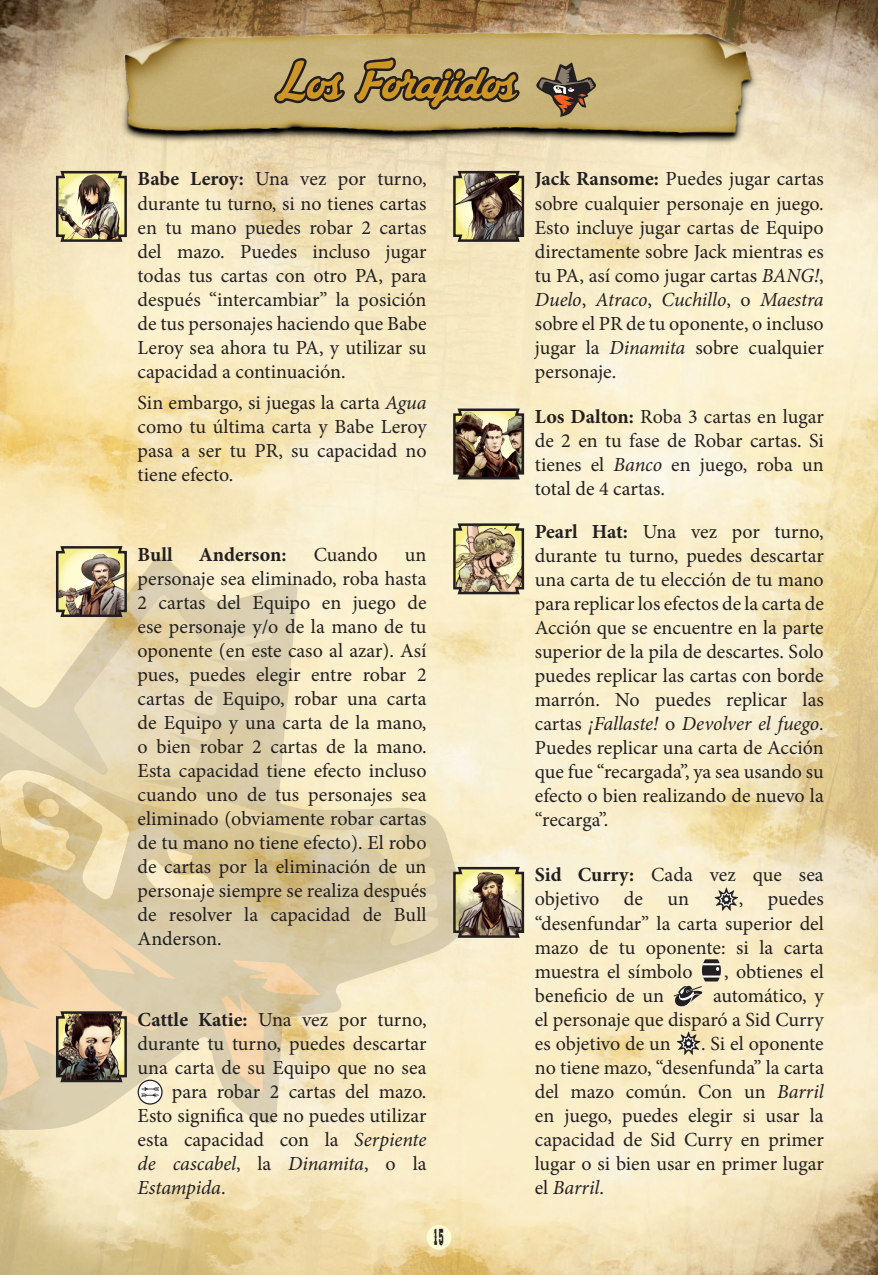
<style>
.page{position:relative;width:878px;height:1275px;background:#fff}
.page>*{position:absolute;margin:0;border:0;box-sizing:border-box;transform-origin:0 0}
.t1{font:57.5px "Mastoc Personal Use Only";color:#ce9725}
.t2{font:22.5px "Saloon After";color:#231f20}
.t3{font:20px/24px "Minion Pro";color:#231f20;text-align:justify}
.t4{font:italic 20px "Minion Pro";letter-spacing:-.01em;color:#231f20}
.t5{font:700 20px "Minion Pro";color:#231f20}
.s1{font-weight:700}
.s2{font-style:italic}
.s3{font-style:normal}
</style>
<div class="page">
<img style="left:0;top:0;width:877px;height:1274px">
<img style="left:103px;top:24px;width:672px;height:121px">
<svg style="left:0;top:555px;width:470px;height:578px;background:#f3e7c4"></svg>
<svg style="left:0;top:594px;width:438px;height:352px;background:#e9ddb9"></svg>
<svg style="left:270px;top:13px;width:253px;height:101px;background:#9a855b"></svg>
<svg style="left:536px;top:62px;width:60px;height:55px;background:#937d5a"></svg>
<img style="left:55px;top:170px;width:73px;height:73px">
<img style="left:55px;top:544px;width:73px;height:74px">
<svg style="left:0;top:770px;width:320px;height:332px;background:#ddc9a0"></svg>
<div style="left:138px;top:1079px;width:24px;height:25px;border:1px solid #231f20;border-radius:50%"></div>
<img style="left:452px;top:170px;width:73px;height:73px">
<img style="left:452px;top:407px;width:73px;height:73px">
<img style="left:452px;top:522px;width:73px;height:73px">
<img style="left:452px;top:865px;width:73px;height:73px">
<svg style="left:714px;top:887px;width:24px;height:23px"></svg>
<svg style="left:673px;top:959px;width:47px;height:47px;background:#c4baa1"></svg>
<svg style="left:676px;top:1031px;width:24px;height:23px"></svg>
<div style="left:426px;top:1224px;width:25px;height:25px;background:#fffbd3;border-radius:50%"></div>
<h1 class="t1" style="left:276px;top:47px;width:242px">Los Forajidos</h1>
<p class="t3" style="left:138px;top:167px;width:290px"><span class="s1">Babe Leroy:</span> Una vez por turno, durante tu turno, si no tienes cartas en tu mano puedes robar 2 cartas del mazo. Puedes incluso jugar todas tus cartas con otro PA, para después “intercambiar” la posición de tus personajes haciendo que Babe Leroy sea ahora tu PA, y utilizar su capacidad a continuación.</p>
<p class="t3" style="left:138px;top:390px;width:290px">Sin embargo, si juegas la carta <span class="s2">Agua </span>como tu última carta y Babe Leroy pasa a ser tu PR, su capacidad no tiene efecto.</p>
<p class="t5" style="left:138px;top:540px;width:37px">Bull</p>
<p class="t5" style="left:199px;top:540px;width:89px">Anderson:</p>
<p class="t3" style="left:313px;top:542px;width:65px">Cuando</p>
<p class="t3" style="left:138px;top:542px;width:290px;text-indent:267px">un personaje sea eliminado, roba hasta 2 cartas del Equipo en juego de ese personaje y/o de la mano de tu oponente (en este caso al azar). Así pues, puedes elegir entre robar 2 cartas de Equipo, robar una carta de Equipo y una carta de la mano, o bien robar 2 cartas de la mano.<br>Esta capacidad tiene efecto incluso cuando uno de tus personajes sea eliminado (obviamente robar cartas de tu mano no tiene efecto). El robo de cartas por la eliminación de un personaje siempre se realiza después de resolver la capacidad de Bull Anderson.</p>
<p class="t3" style="left:138px;top:1007px;width:290px"><span class="s1">Cattle Katie:</span> Una vez por turno,</p>
<p class="t3" style="left:138px;top:1031px;width:290px">durante tu turno, puedes descartar</p>
<p class="t3" style="left:138px;top:1055px;width:290px">una carta de su Equipo que no sea</p>
<p class="t3" style="left:172px;top:1079px;width:256px">para robar 2 cartas del mazo.</p>
<p class="t3" style="left:137px;top:1103px;width:290px">Esto significa que no puedes utilizar</p>
<p class="t3" style="left:137px;top:1127px;width:290px">esta capacidad con la <span class="s2">Serpiente</span></p>
<p class="t4" style="left:137px;top:1149px;width:290px">de cascabel<span class="s3">, la</span> Dinamita<span class="s3">, o la</span></p>
<p class="t4" style="left:137px;top:1173px;width:89px">Estampida<span class="s3">.</span></p>
<p class="t2" style="left:433px;top:1223px;width:12px">15</p>
<p class="t3" style="left:534px;top:167px;width:290px"><span class="s1">Jack Ransome:</span> Puedes jugar cartas sobre cualquier personaje en juego.<br>Esto incluye jugar cartas de Equipo directamente sobre Jack mientras es tu PA, así como jugar cartas <span class="s2">BANG!</span>, <span class="s2">Duelo</span>, <span class="s2">Atraco</span>, <span class="s2">Cuchillo</span>, o <span class="s2">Maestra </span>sobre el PR de tu oponente, o incluso jugar la <span class="s2">Dinamita</span> sobre cualquier personaje.</p>
<p class="t3" style="left:534px;top:404px;width:290px"><span class="s1">Los Dalton:</span> Roba 3 cartas en lugar de 2 en tu fase de Robar cartas. Si tienes el <span class="s2">Banco</span> en juego, roba un total de 4 cartas.</p>
<p class="t3" style="left:534px;top:519px;width:290px"><span class="s1">Pearl Hat:</span> Una vez por turno, durante tu turno, puedes descartar una carta de tu elección de tu mano para replicar los efectos de la carta de Acción que se encuentre en la parte superior de la pila de descartes. Solo puedes replicar las cartas con borde marrón. No puedes replicar las cartas <span class="s2">¡Fallaste!</span> o <span class="s2">Devolver el fuego</span>.<br>Puedes replicar una carta de Acción que fue “recargada”, ya sea usando su efecto o bien realizando de nuevo la “recarga”.</p>
<p class="t3" style="left:534px;top:863px;width:290px"><span class="s1">Sid Curry:</span> Cada vez que sea objetivo de un</p>
<p class="t3" style="left:534px;top:887px;width:290px;text-indent:204px">, puedes “desenfundar” la carta superior del mazo de tu oponente: si la carta muestra el símbolo</p>
<p class="t3" style="left:723px;top:959px;width:101px">, obtienes el</p>
<p class="t3" style="left:534px;top:983px;width:131px">beneficio de un</p>
<p class="t3" style="left:534px;top:983px;width:290px;text-indent:178px">automático, y el personaje que disparó a Sid Curry es objetivo de un</p>
<p class="t3" style="left:534px;top:1031px;width:290px;text-indent:166px">. Si el oponente no tiene mazo, “desenfunda” la carta del mazo común. Con un <span class="s2">Barril </span>en juego, puedes elegir si usar la capacidad de Sid Curry en primer lugar o si bien usar en primer lugar el <span class="s2">Barril</span>.</p>
</div>
